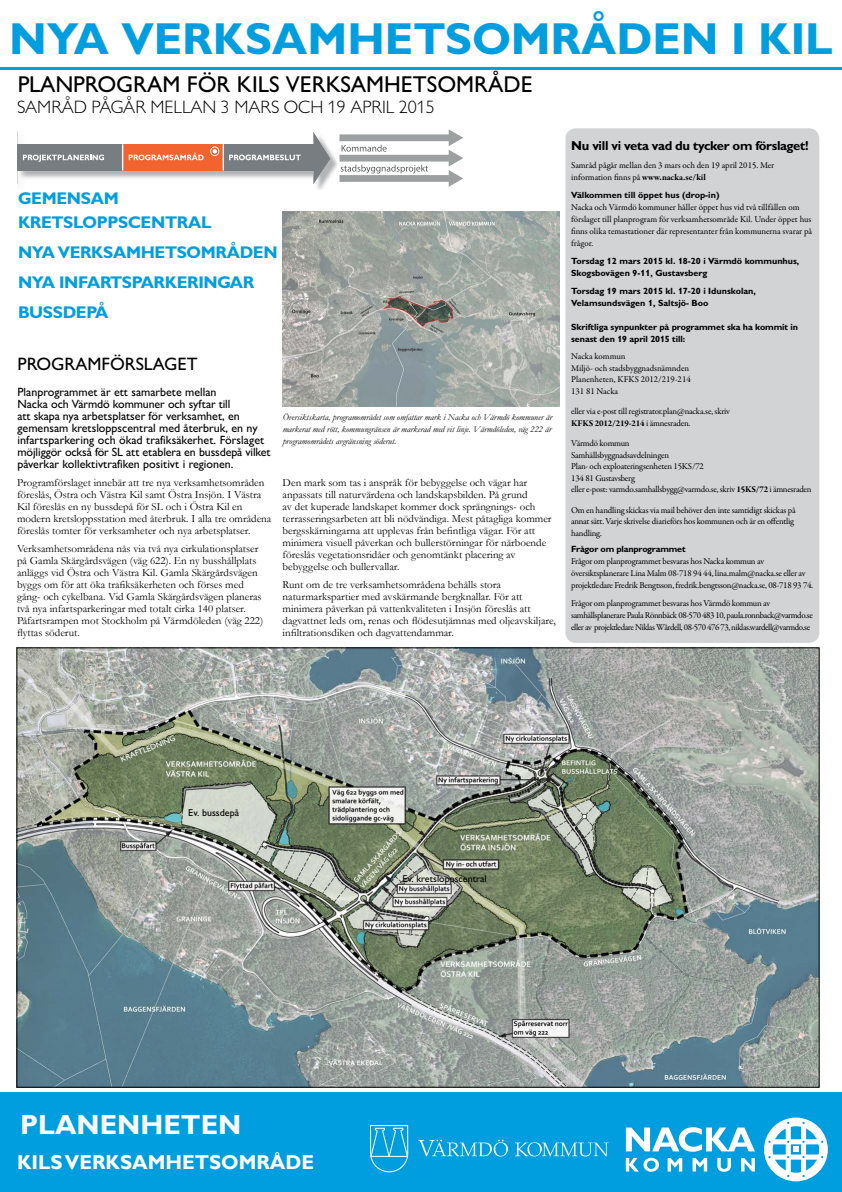
<style>
.page{position:relative;width:842px;height:1192px;background:#fff}
.page>*{position:absolute;margin:0;border:0;box-sizing:border-box;transform-origin:0 0}
.t1{font:700 45px "Gill Sans MT For Nacka";color:#009ede}
.t2{font:700 27.5px "Gill Sans";color:#fff}
.t3{font:500 23px "Gill Sans MT For Nacka";color:#000}
.t4{font:700 20px "Gill Sans";color:#fff}
.t5{font:300 18px "Gill Sans MT For Nacka";color:#000}
.t6{font:500 18px "Gill Sans MT For Nacka";color:#000}
.t7{font:700 17px/30px "Gill Sans MT For Nacka";letter-spacing:-.02em;color:#009ede}
.t8{font:700 13px "Gill Sans MT For Nacka";letter-spacing:-.025em;color:#000}
.t9{font:500 12px/12px "Gill Sans MT For Nacka";color:#000}
.t10{font:11px/12px "Garamond";color:#000}
.t11{font:500 10px "Gill Sans MT For Nacka";color:#000}
.t12{font:9px/11.5px "Garamond Premr Pro";letter-spacing:-.02em;color:#000}
.t13{font:700 9px/12px "Gill Sans MT For Nacka";color:#000}
.t14{font:9px/12px "Garamond Premr Pro";letter-spacing:-.04em;color:#000}
.t15{font:italic 9px/12px "Garamond";color:#000;text-align:justify}
.t16{font:9px/11.5px "Garamond Premr Pro";color:#000}
.t17{font:700 9px "Gill Sans MT For Nacka";letter-spacing:-.02em;color:#000}
.t18{font:500 8px "Gill Sans MT For Nacka";color:#fff}
.s1{font-weight:700}
</style>
<div class="page">
<div style="left:565px;top:128px;width:254px;height:515px;background:#d1d3d4;border-radius:11px"></div>
<img style="left:317px;top:152px;width:20px;height:38px">
<svg style="left:17px;top:132px;width:314px;height:52px"></svg>
<div style="left:339px;top:134px;width:112px;height:7px;background:#9da0a1"></div>
<div style="left:339px;top:155px;width:112px;height:7px;background:#9da0a1"></div>
<div style="left:339px;top:175px;width:112px;height:7px;background:#9da0a1"></div>
<svg style="left:449px;top:129px;width:14px;height:58px"></svg>
<svg style="left:342px;top:145px;width:45px;height:7px"></svg>
<svg style="left:341px;top:165px;width:87px;height:9px"></svg>
<img style="left:283px;top:211px;width:276px;height:195px">
<img style="left:19px;top:650px;width:798px;height:435px">
<div style="left:0;top:1093px;width:842px;height:99px;background:#009ede"></div>
<svg style="left:626px;top:1127px;width:129px;height:25px"></svg>
<svg style="left:626px;top:1158px;width:33px;height:14px"></svg>
<svg style="left:668px;top:1158px;width:14px;height:14px"></svg>
<svg style="left:692px;top:1158px;width:15px;height:14px"></svg>
<svg style="left:717px;top:1158px;width:14px;height:14px"></svg>
<svg style="left:741px;top:1158px;width:14px;height:14px"></svg>
<svg style="left:764px;top:1118px;width:64px;height:63px"></svg>
<hr style="left:0;top:67px;width:842px;height:2px;background:#009ede">
<svg style="left:370px;top:1125px;width:38px;height:47px"></svg>
<svg style="left:418px;top:1140px;width:90px;height:16px"></svg>
<svg style="left:515px;top:1142px;width:94px;height:15px"></svg>
<h1 class="t1" style="left:9px;top:11px;width:825px">NYA VERKSAMHETSOMRÅDEN I KIL</h1>
<h3 class="t3" style="left:18px;top:71px;width:516px">PLANPROGRAM FÖR KILS VERKSAMHETSOMRÅDE</h3>
<h3 class="t5" style="left:17px;top:96px;width:419px">SAMRÅD PÅGÅR MELLAN 3 MARS OCH 19 APRIL 2015</h3>
<h3 class="t7" style="left:18px;top:186px;width:195px;line-height:24px">GEMENSAM<br>KRETSLOPPSCENTRAL</h3>
<h3 class="t7" style="left:18px;top:237px;width:261px">NYA VERKSAMHETSOMRÅDEN<br>NYA INFARTSPARKERINGAR<br>BUSSDEPÅ</h3>
<h3 class="t6" style="left:18px;top:353px;width:182px">PROGRAMFÖRSLAGET</h3>
<p class="t9" style="left:18px;top:386px;width:255px">Planprogrammet är ett samarbete mellan<br>Nacka och Värmdö kommuner och syftar till<br>att skapa nya arbetsplatser för verksamhet, en gemensam kretsloppscentral med återbruk, en ny infartsparkering och ökad trafiksäkerhet. Förslaget möjliggör också för SL att etablera en bussdepå vilket påverkar kollektivtrafiken positivt i regionen.</p>
<p class="t10" style="left:17px;top:476px;width:256px">Programförslaget innebär att tre nya verksamhetsområden föreslås, Östra och Västra Kil samt Östra Insjön. I Västra Kil föreslås en ny bussdepå för SL och i Östra Kil en modern kretsloppsstation med återbruk. I alla tre områdena föreslås tomter för verksamheter och nya arbetsplatser.</p>
<p class="t10" style="left:17px;top:542px;width:248px">Verksamhetsområdena nås via två nya cirkulationsplatser på Gamla Skärgårdsvägen (väg 622). En ny busshållplats anläggs vid Östra och Västra Kil. Gamla Skärgårdsvägen byggs om för att öka trafiksäkerheten och förses med gång- och cykelbana. Vid Gamla Skärgårdsvägen planeras två nya infartsparkeringar med totalt cirka 140 platser.<br>Påfartsrampen mot Stockholm på Värmdöleden (väg 222) flyttas söderut.</p>
<p class="t15" style="left:283px;top:411px;width:271px">Översiktskarta, programområdet som omfattar mark i Nacka och Värmdö kommuner är markerat med rött, kommungränsen är markerad med vit linje. Värmdöleden, väg 222 är programområdets avgränsning söderut.</p>
<p class="t10" style="left:283px;top:476px;width:270px">Den mark som tas i anspråk för bebyggelse och vägar har anpassats till naturvärdena och landskapsbilden. På grund<br>av det kuperade landskapet kommer dock sprängnings- och terrasseringsarbeten att bli nödvändiga. Mest påtagliga kommer bergsskärningarna att upplevas från befintliga vägar. För att minimera visuell påverkan och bullerstörningar för närboende föreslås vegetationsridåer och genomtänkt placering av bebyggelse och bullervallar.</p>
<p class="t10" style="left:283px;top:578px;width:275px">Runt om de tre verksamhetsområdena behålls stora naturmarkspartier med avskärmande bergknallar. För att minimera påverkan på vattenkvaliteten i Insjön föreslås att dagvattnet leds om, renas och flödesutjämnas med oljeavskiljare, infiltrationsdiken och dagvattendammar.</p>
<p class="t8" style="left:571px;top:138px;width:239px">Nu vill vi veta vad du tycker om förslaget!</p>
<p class="t12" style="left:571px;top:159px;width:205px;line-height:12px">Samråd pågår mellan den 3 mars och den 19 april 2015. Mer information finns på <span class="s1">www.nacka.se/kil</span></p>
<p class="t13" style="left:571px;top:189px;width:150px">Välkommen till öppet hus (drop-in)</p>
<p class="t12" style="left:571px;top:201px;width:242px;line-height:12px">Nacka och Värmdö kommuner håller öppet hus vid två tillfällen om förslaget till planprogram för verksamhetsområde Kil. Under öppet hus finns olika temastationer där representanter från kommunerna svarar på frågor.</p>
<p class="t13" style="left:571px;top:255px;width:230px">Torsdag 12 mars 2015 kl. 18-20 i Värmdö kommunhus,<br>Skogsbovägen 9-11, Gustavsberg</p>
<p class="t13" style="left:571px;top:285px;width:186px">Torsdag 19 mars 2015 kl. 17-20 i Idunskolan,<br>Velamsundsvägen 1, Saltsjö- Boo</p>
<p class="t13" style="left:571px;top:321px;width:229px">Skriftliga synpunkter på programmet ska ha kommit in senast den 19 april 2015 till:</p>
<p class="t16" style="left:571px;top:351px;width:121px">Nacka kommun<br>Miljö- och stadsbyggnadsnämnden<br>Planenheten, KFKS 2012/219-214<br>131 81 Nacka</p>
<p class="t12" style="left:571px;top:406px;width:160px">eller via e-post till registrator.plan@nacka.se, skriv<br><span class="s1">KFKS 2012/219-214</span> i ämnesraden.</p>
<p class="t12" style="left:571px;top:438px;width:242px">Värmdö kommun<br>Samhällsbyggnadsavdelningen<br>Plan- och exploateringsenheten 15KS/72<br>134 81 Gustavsberg<br>eller e-post: varmdo.samhallsbygg@varmdo.se, skriv <span class="s1">15KS/72</span> i ämnesraden</p>
<p class="t12" style="left:571px;top:504px;width:226px">Om en handling skickas via mail behöver den inte samtidigt skickas på annat sätt. Varje skrivelse diarieförs hos kommunen och är en offentlig handling.</p>
<p class="t17" style="left:571px;top:543px;width:116px">Frågor om planprogrammet</p>
<p class="t12" style="left:571px;top:555px;width:243px;line-height:12px">Frågor om planprogrammet besvaras hos Nacka kommun av översiktsplanerare Lina Malm 08-718 94 44, lina.malm@nacka.se eller av projektledare Fredrik Bengtsson, fredrik.bengtsson@nacka.se, 08-718 93 74.</p>
<p class="t14" style="left:571px;top:597px;width:243px">Frågor om planprogrammet besvaras hos Värmdö kommun av samhällsplanerare Paula Rönnbäck 08-570 483 10, paula.ronnback@varmdo.se eller av projektledare Niklas Wårdell, 08-570 476 73, niklas.wardell@varmdo.se</p>
<p class="t18" style="left:119px;top:755px;width:60px;rotate:-22deg">KRAFTLEDNING</p>
<p class="t11" style="left:188px;top:807px;width:52px">Ev. bussdepå</p>
<p class="t11" style="left:403px;top:873px;width:85px">Ev. kretsloppscentral</p>
<h2 class="t2" style="left:20px;top:1109px;width:223px">PLANENHETEN</h2>
<h3 class="t4" style="left:17px;top:1150px;width:299px">KILS VERKSAMHETSOMRÅDE</h3>
</div>
